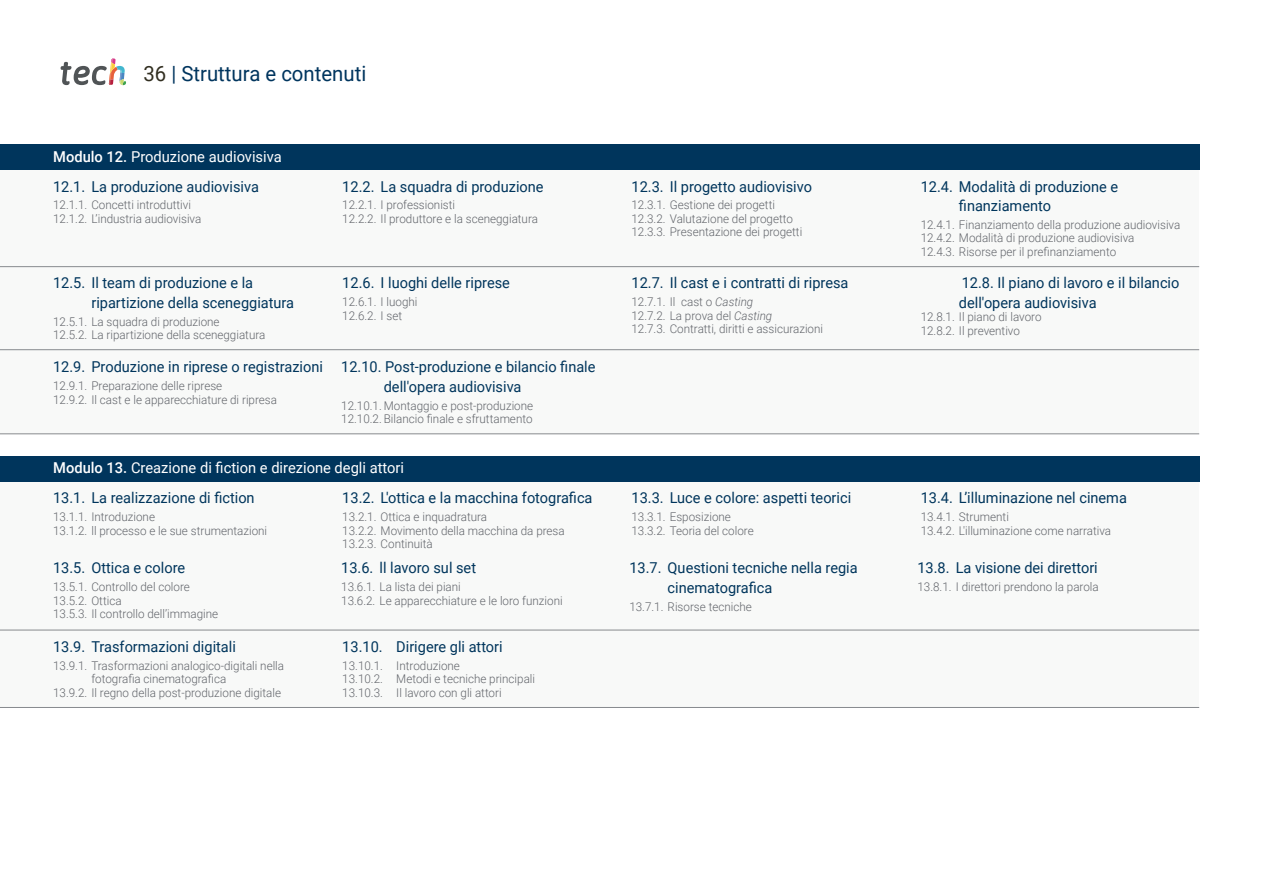
<style>
.page{position:relative;width:1263px;height:893px;background:#fff}
.page>*{position:absolute;margin:0;border:0;box-sizing:border-box;transform-origin:0 0}
.t1{font:21px "Roboto";color:#00355e}
.t2{font:15px/19.5px "Roboto";color:#00355c}
.t3{font:15px "Roboto";color:#fff}
.t4{font:300 12px/13.5px "Roboto";color:#61646a}
.s1{color:#312e20}
.s2{font-weight:500}
.s3{font-style:italic}
</style>
<div class="page">
<div style="left:0;top:170px;width:1199px;height:264px;background:#f8f9f8"></div>
<hr style="left:0;top:434px;width:1199px;height:1px;background:#878a8e">
<div style="left:0;top:144px;width:1199px;height:26px;background:#00355c"></div>
<hr style="left:0;top:266px;width:1199px;height:1px;background:#878a8e">
<hr style="left:0;top:349px;width:1199px;height:1px;background:#878a8e">
<svg style="left:61px;top:58px;width:65px;height:28px"></svg>
<div style="left:0;top:481px;width:1199px;height:226px;background:#f8f9f8"></div>
<div style="left:0;top:456px;width:1199px;height:25px;background:#00355c"></div>
<hr style="left:0;top:630px;width:1199px;height:1px;background:#878a8e">
<hr style="left:0;top:707px;width:1199px;height:1px;background:#878a8e">
<h1 class="t1" style="left:144px;top:59px;width:224px"><span class="s1">36</span> | Struttura e contenuti</h1>
<p class="t3" style="left:53px;top:146px;width:230px"><span class="s2">Modulo 12.</span> Produzione audiovisiva</p>
<p class="t2" style="left:53px;top:176px;width:207px">12.1. La produzione audiovisiva</p>
<p class="t4" style="left:53px;top:198px;width:150px">12.1.1. Concetti introduttivi<br>12.1.2. L’industria audiovisiva</p>
<p class="t2" style="left:342px;top:176px;width:203px">12.2. La squadra di produzione</p>
<p class="t4" style="left:342px;top:198px;width:197px">12.2.1. I professionisti<br>12.2.2. Il produttore e la sceneggiatura</p>
<p class="t2" style="left:91px;top:273px;width:204px;text-indent:-38px">12.5. Il team di produzione e la ripartizione della sceneggiatura</p>
<p class="t4" style="left:53px;top:314px;width:214px">12.5.1. La squadra di produzione<br>12.5.2. La ripartizione della sceneggiatura</p>
<p class="t2" style="left:53px;top:357px;width:271px">12.9. Produzione in riprese o registrazioni</p>
<p class="t4" style="left:53px;top:379px;width:225px">12.9.1. Preparazione delle riprese<br>12.9.2. Il cast e le apparecchiature di ripresa</p>
<p class="t2" style="left:342px;top:273px;width:169px">12.6. I luoghi delle riprese</p>
<p class="t4" style="left:342px;top:295px;width:77px">12.6.1. I luoghi<br>12.6.2. I set</p>
<p class="t2" style="left:384px;top:357px;width:213px;text-indent:-43px">12.10. Post-produzione e bilancio finale dell'opera audiovisiva</p>
<p class="t4" style="left:341px;top:398px;width:193px">12.10.1. Montaggio e post-produzione<br>12.10.2. Bilancio finale e sfruttamento</p>
<p class="t3" style="left:53px;top:457px;width:352px"><span class="s2">Modulo 13.</span> Creazione di fiction e direzione degli attori</p>
<p class="t2" style="left:53px;top:488px;width:203px">13.1. La realizzazione di fiction</p>
<p class="t4" style="left:53px;top:510px;width:216px">13.1.1. Introduzione<br>13.1.2. ll processo e le sue strumentazioni</p>
<p class="t2" style="left:53px;top:558px;width:133px">13.5. Ottica e colore</p>
<p class="t4" style="left:53px;top:580px;width:167px">13.5.1. Controllo del colore<br>13.5.2. Ottica<br>13.5.3. Il controllo dell’immagine</p>
<p class="t2" style="left:53px;top:636px;width:184px">13.9. Trasformazioni digitali</p>
<p class="t4" style="left:53px;top:658px;width:232px">13.9.1. Trasformazioni analogico-digitali nella</p>
<p class="t4" style="left:91px;top:672px;width:136px">fotografia cinematografica</p>
<p class="t4" style="left:53px;top:685px;width:229px">13.9.2. Il regno della post-produzione digitale</p>
<p class="t2" style="left:342px;top:488px;width:252px">13.2. L'ottica e la macchina fotografica</p>
<p class="t4" style="left:342px;top:510px;width:224px">13.2.1. Ottica e inquadratura<br>13.2.2. Movimento della macchina da presa<br>13.2.3. Continuità</p>
<p class="t2" style="left:341px;top:558px;width:136px">13.6. ll lavoro sul set</p>
<p class="t4" style="left:341px;top:580px;width:223px">13.6.1. La lista dei piani<br>13.6.2. Le apparecchiature e le loro funzioni</p>
<p class="t2" style="left:342px;top:636px;width:162px">13.10. Dirigere gli attori</p>
<p class="t4" style="left:342px;top:658px;width:194px">13.10.1. Introduzione<br>13.10.2. Metodi e tecniche principali<br>13.10.3. Il lavoro con gli attori</p>
<p class="t2" style="left:631px;top:176px;width:182px">12.3. Il progetto audiovisivo</p>
<p class="t4" style="left:631px;top:198px;width:172px">12.3.1. Gestione dei progetti<br>12.3.2. Valutazione del progetto<br>12.3.3. Presentazione dei progetti</p>
<p class="t2" style="left:631px;top:273px;width:219px">12.7. Il cast e i contratti di ripresa</p>
<p class="t4" style="left:631px;top:295px;width:193px">12.7.1. Il cast o <span class="s3">Casting<br></span>12.7.2. La prova del <span class="s3">Casting<br></span>12.7.3. Contratti, diritti e assicurazioni</p>
<p class="t2" style="left:631px;top:488px;width:221px">13.3. Luce e colore: aspetti teorici</p>
<p class="t4" style="left:631px;top:510px;width:124px">13.3.1. Esposizione<br>13.3.2. Teoria del colore</p>
<p class="t2" style="left:668px;top:558px;width:192px;text-indent:-38px">13.7. Questioni tecniche nella regia cinematografica</p>
<p class="t4" style="left:629px;top:599px;width:124px">13.7.1. Risorse tecniche</p>
<p class="t2" style="left:959px;top:176px;width:161px;text-indent:-38px">12.4. Modalità di produzione e finanziamento</p>
<p class="t4" style="left:921px;top:217px;width:261px">12.4.1. Finanziamento della produzione audiovisiva<br>12.4.2. Modalità di produzione audiovisiva<br>12.4.3. Risorse per il prefinanziamento</p>
<p class="t2" style="left:959px;top:273px;width:222px">12.8. Il piano di lavoro e il bilancio dell'opera audiovisiva</p>
<p class="t4" style="left:921px;top:310px;width:122px">12.8.1. Il piano di lavoro<br>12.8.2. Il preventivo</p>
<p class="t2" style="left:921px;top:488px;width:208px">13.4. L’illuminazione nel cinema</p>
<p class="t4" style="left:921px;top:510px;width:192px">13.4.1. Strumenti<br>13.4.2. L'illuminazione come narrativa</p>
<p class="t2" style="left:917px;top:558px;width:182px">13.8. La visione dei direttori</p>
<p class="t4" style="left:917px;top:580px;width:183px">13.8.1. I direttori prendono la parola</p>
</div>
